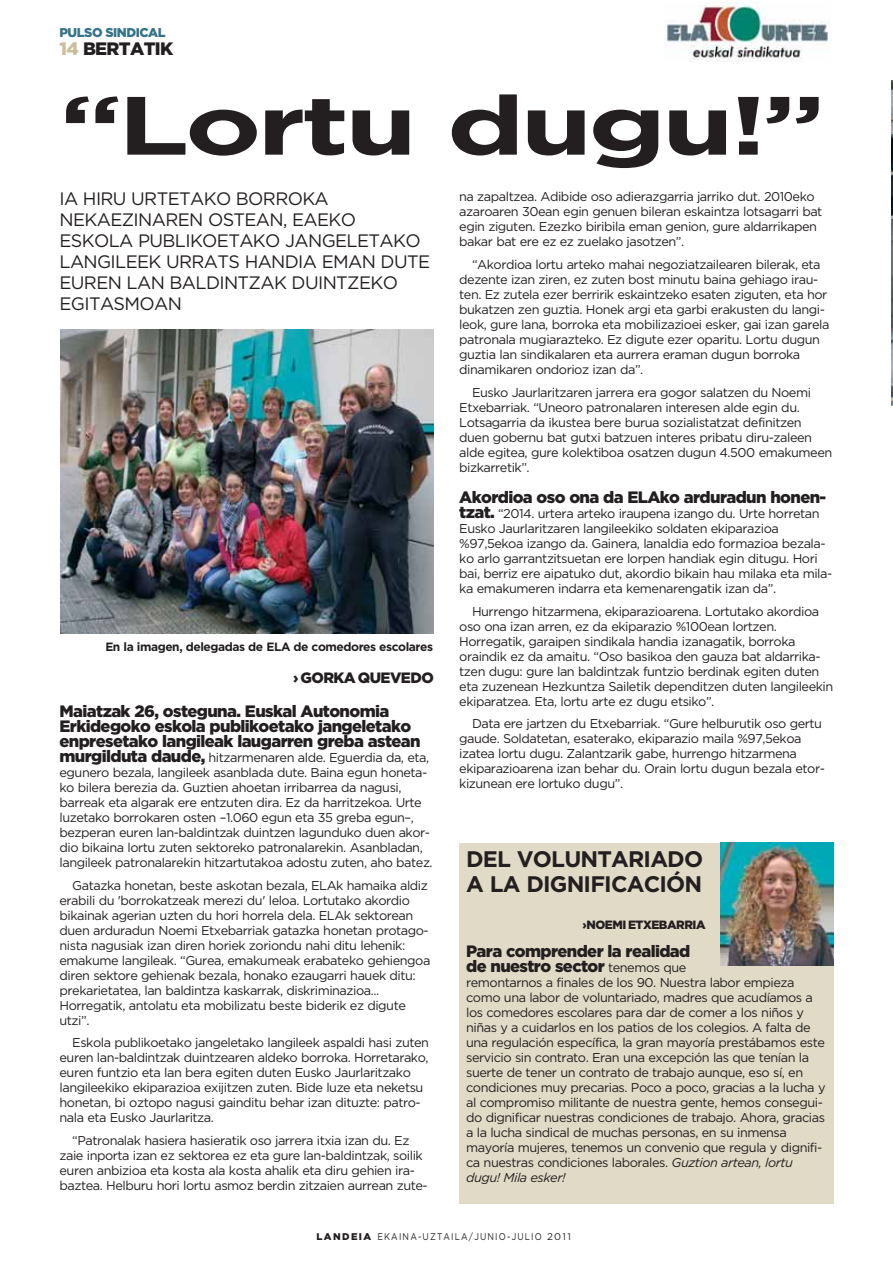
<style>
.page{position:relative;width:893px;height:1263px;background:#fff}
.page>*{position:absolute;margin:0;border:0;box-sizing:border-box;transform-origin:0 0}
.t1{font:700 82.5px "Gotham";letter-spacing:-.035em;color:#231f20;scale:1.4 1}
.t2{font:700 22.5px/25.5px "Gotham";letter-spacing:-.035em;color:#231f20}
.t3{font:18px/21px "Gotham";letter-spacing:-.035em;color:#231f20}
.t4{font:900 18px "Gotham";letter-spacing:-.035em;color:#231f20}
.t5{font:900 16.5px/15px "Gotham";letter-spacing:-.035em;color:#231f20}
.t6{font:900 15px "Gotham";letter-spacing:-.035em;color:#231f20}
.t7{font:12.75px/15px "Gotham";letter-spacing:-.035em;color:#231f20}
.t8{font:12.75px "Gotham Book Italic OTF";letter-spacing:-.035em;color:#231f20}
.t9{font:900 12.75px "Gotham";letter-spacing:-.035em;color:#33748a}
.t10{font:700 12px "Gotham";letter-spacing:-.035em;color:#231f20}
.t11{font:900 12px "Gotham";letter-spacing:-.035em;color:#231f20}
.t12{font:9.75px "Gotham";letter-spacing:.145em;color:#231f20;scale:.85 1}
.s1{color:#cabf9c}
.s2{font-weight:900;font-size:16.5px}
.s3{font-weight:400;font-size:12.75px}
.s4{font-family:"Gotham Book Italic OTF"}
.s5{font-weight:900}
</style>
<div class="page">
<img style="left:665px;top:2px;width:165px;height:60px">
<div style="left:459px;top:843px;width:374px;height:360px;background:#e1dac7"></div>
<img style="left:60px;top:329px;width:374px;height:304px">
<img style="left:721px;top:843px;width:112px;height:122px">
<img style="left:892px;top:81px;width:1px;height:325px">
<p class="t9" style="left:60px;top:28px;width:108px">PULSO SINDICAL</p>
<h3 class="t4" style="left:60px;top:42px;width:115px"><span class="s1">14</span> BERTATIK</h3>
<h1 class="t1" style="left:60px;top:95px;width:548px">“Lortu dugu!”</h1>
<h3 class="t3" style="left:60px;top:189px;width:372px">IA HIRU URTETAKO BORROKA<br>NEKAEZINAREN OSTEAN, EAEKO<br>ESKOLA PUBLIKOETAKO JANGELETAKO<br>LANGILEEK URRATS HANDIA EMAN DUTE<br>EUREN LAN BALDINTZAK DUINTZEKO<br>EGITASMOAN</h3>
<p class="t7" style="left:459px;top:190px;width:365px">na zapaltzea. Adibide oso adierazgarria jarriko dut. 2010eko azaroaren 30ean egin genuen bileran eskaintza lotsagarri bat egin ziguten. Ezezko biribila eman genion, gure aldarrikapen bakar bat ere ez ez zuelako jasotzen”.</p>
<p class="t7" style="left:459px;top:258px;width:372px;text-indent:13px">“Akordioa lortu arteko mahai negoziatzailearen bilerak, eta dezente izan ziren, ez zuten bost minutu baina gehiago irau&shy;ten. Ez zutela ezer berririk eskaintzeko esaten ziguten, eta hor bukatzen zen guztia. Honek argi eta garbi erakusten du langi&shy;leok, gure lana, borroka eta mobilizazioei esker, gai izan garela patronala mugiarazteko. Ez digute ezer oparitu. Lortu dugun guztia lan sindikalaren eta aurrera eraman dugun borroka dinamikaren ondorioz izan da”.</p>
<p class="t7" style="left:459px;top:386px;width:375px;text-indent:13px">Eusko Jaurlaritzaren jarrera era gogor salatzen du Noemi Etxebarriak. “Uneoro patronalaren interesen alde egin du.<br>Lotsagarria da ikustea bere burua sozialistatzat definitzen duen gobernu bat gutxi batzuen interes pribatu diru-zaleen alde egitea, gure kolektiboa osatzen dugun 4.500 emakumeen bizkarretik”.</p>
<p class="t5" style="left:459px;top:491px;width:369px">Akordioa oso ona da ELAko arduradun honen-</p>
<p class="t7" style="left:459px;top:507px;width:375px"><span class="s2">tzat.</span> “2014. urtera arteko iraupena izango du. Urte horretan Eusko Jaurlaritzaren langileekiko soldaten ekiparazioa %97,5ekoa izango da. Gainera, lanaldia edo formazioa bezala&shy;ko arlo garrantzitsuetan ere lorpen handiak egin ditugu. Hori bai, berriz ere aipatuko dut, akordio bikain hau milaka eta mila&shy;ka emakumeren indarra eta kemenarengatik izan da”.</p>
<p class="t7" style="left:459px;top:604px;width:376px;text-indent:13px">Hurrengo hitzarmena, ekiparazioarena. Lortutako akordioa oso ona izan arren, ez da ekiparazio %100ean lortzen.<br>Horregatik, garaipen sindikala handia izanagatik, borroka oraindik ez da amaitu. “Oso basikoa den gauza bat aldarrika&shy;tzen dugu: gure lan baldintzak funtzio berdinak egiten duten eta zuzenean Hezkuntza Sailetik dependitzen duten langileekin ekiparatzea. Eta, lortu arte ez dugu etsiko”.</p>
<p class="t7" style="left:459px;top:717px;width:367px;text-indent:13px">Data ere jartzen du Etxebarriak. “Gure helburutik oso gertu gaude. Soldatetan, esaterako, ekiparazio maila %97,5ekoa izatea lortu dugu. Zalantzarik gabe, hurrengo hitzarmena ekiparazioarena izan behar du. Orain lortu dugun bezala etor&shy;kizunean ere lortuko dugu”.</p>
<p class="t10" style="left:105px;top:642px;width:329px">En la imagen, delegadas de ELA de comedores escolares</p>
<p class="t6" style="left:293px;top:672px;width:142px">› GORKA QUEVEDO</p>
<p class="t5" style="left:60px;top:705px;width:363px">Maiatzak 26, osteguna. Euskal Autonomia<br>Erkidegoko eskola publikoetako jangeletako enpresetako langileak laugarren greba astean</p>
<p class="t7" style="left:60px;top:751px;width:375px"><span class="s2">murgilduta daude,</span> hitzarmenaren alde. Eguerdia da, eta, egunero bezala, langileek asanblada dute. Baina egun honeta&shy;ko bilera berezia da. Guztien ahoetan irribarrea da nagusi, barreak eta algarak ere entzuten dira. Ez da harritzekoa. Urte luzetako borrokaren osten –1.060 egun eta 35 greba egun–, bezperan euren lan-baldintzak duintzen lagunduko duen akor&shy;dio bikaina lortu zuten sektoreko patronalarekin. Asanbladan, langileek patronalarekin hitzartutakoa adostu zuten, aho batez.</p>
<p class="t7" style="left:60px;top:879px;width:372px;text-indent:13px">Gatazka honetan, beste askotan bezala, ELAk hamaika aldiz erabili du 'borrokatzeak merezi du' leloa. Lortutako akordio bikainak agerian uzten du hori horrela dela. ELAk sektorean duen arduradun Noemi Etxebarriak gatazka honetan protago&shy;nista nagusiak izan diren horiek zoriondu nahi ditu lehenik: emakume langileak. “Gurea, emakumeak erabateko gehiengoa diren sektore gehienak bezala, honako ezaugarri hauek ditu: prekarietatea, lan baldintza kaskarrak, diskriminazioa...<br>Horregatik, antolatu eta mobilizatu beste biderik ez digute utzi”.</p>
<p class="t7" style="left:60px;top:1036px;width:371px;text-indent:13px">Eskola publikoetako jangeletako langileek aspaldi hasi zuten euren lan-baldintzak duintzearen aldeko borroka. Horretarako, euren funtzio eta lan bera egiten duten Eusko Jaurlaritzako langileekiko ekiparazioa exijitzen zuten. Bide luze eta neketsu honetan, bi oztopo nagusi gainditu behar izan dituzte: patro&shy;nala eta Eusko Jaurlaritza.</p>
<p class="t7" style="left:60px;top:1134px;width:370px;text-indent:13px">“Patronalak hasiera hasieratik oso jarrera itxia izan du. Ez zaie inporta izan ez sektorea ez eta gure lan-baldintzak, soilik euren anbizioa eta kosta ala kosta ahalik eta diru gehien ira&shy;baztea. Helburu hori lortu asmoz berdin zitzaien aurrean zute-</p>
<h2 class="t2" style="left:466px;top:847px;width:239px">DEL VOLUNTARIADO<br>A LA DIGNIFICACIÓN</h2>
<p class="t11" style="left:583px;top:920px;width:125px">›NOEMI ETXEBARRIA</p>
<p class="t5" style="left:466px;top:945px;width:226px">Para comprender la realidad de nuestro sector <span class="s3">tenemos que</span></p>
<p class="t7" style="left:466px;top:976px;width:361px">remontarnos a finales de los 90. Nuestra labor empieza como una labor de voluntariado, madres que acudíamos a los comedores escolares para dar de comer a los niños y niñas y a cuidarlos en los patios de los colegios. A falta de una regulación específica, la gran mayoría prestábamos este servicio sin contrato. Eran una excepción las que tenían la suerte de tener un contrato de trabajo aunque, eso sí, en condiciones muy precarias. Poco a poco, gracias a la lucha y al compromiso militante de nuestra gente, hemos consegui&shy;do dignificar nuestras condiciones de trabajo. Ahora, gracias a la lucha sindical de muchas personas, en su inmensa mayoría mujeres, tenemos un convenio que regula y dignifi&shy;ca nuestras condiciones laborales. <span class="s4">Guztion artean, lortu</span></p>
<p class="t8" style="left:466px;top:1172px;width:101px">dugu! Mila esker!</p>
<p class="t12" style="left:316px;top:1233px;width:301px"><span class="s5">LANDEIA</span> EKAINA-UZTAILA/JUNIO-JULIO 2011</p>
</div>
